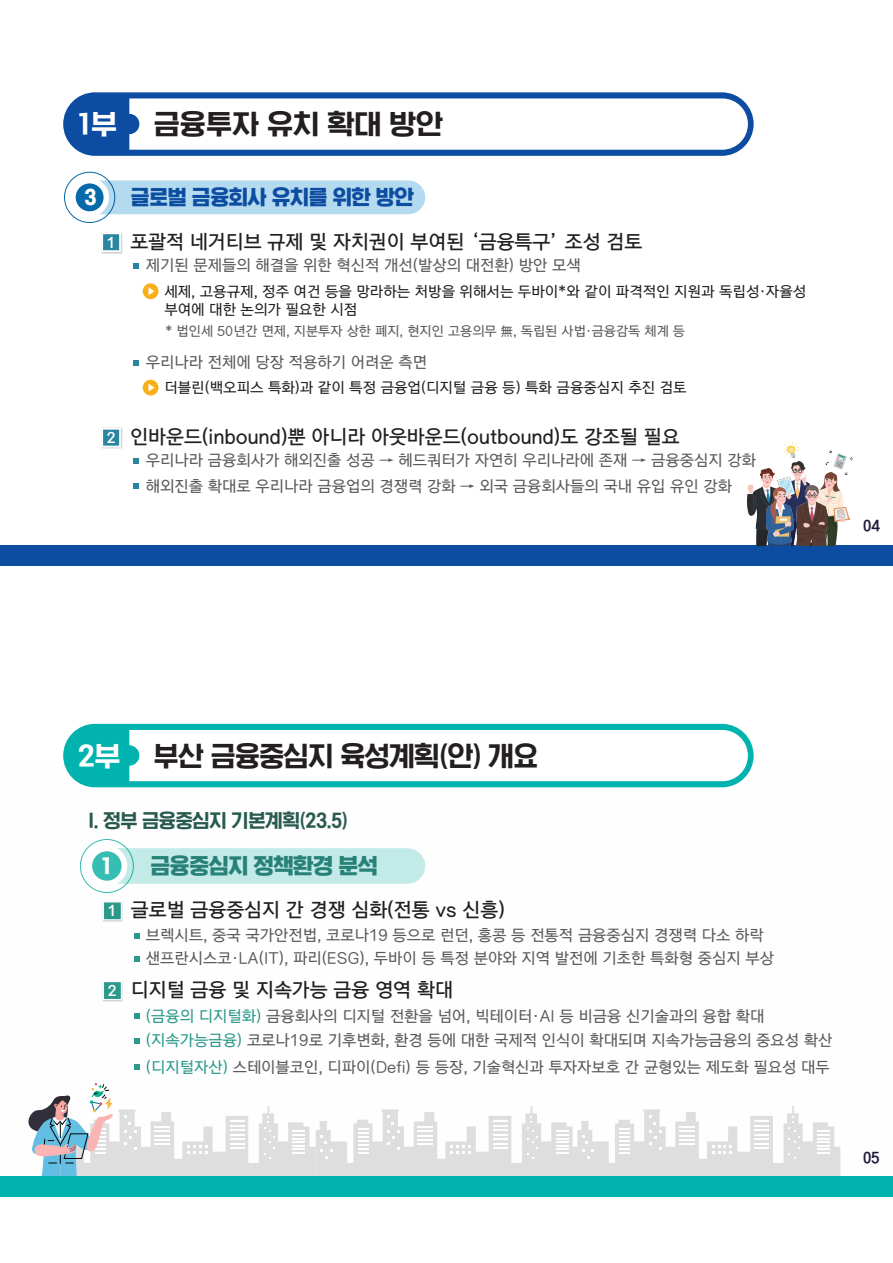
<style>
.page{position:relative;width:893px;height:1263px;background:#fff}
.page>*{position:absolute;margin:0;border:0;box-sizing:border-box;transform-origin:0 0}
.t1{font:26.85px "Korean SWGI3 R";letter-spacing:-.015em;color:#231f20;scale:.95 1}
.t2{font:26.85px "Korean SWGI3 R";letter-spacing:-.015em;color:#231f20}
.t3{font:26.85px "Korean SWGI3 R";color:#fff}
.t4{font:21.15px "Korean SWGI4 R";letter-spacing:-.015em;color:#278178;scale:.95 1}
.t5{font:20.55px "Korean SWGI4 R";color:#fff;scale:.95 1}
.t6{font:20.1px "Korean SWGI4 R";letter-spacing:-.015em;color:#0d4da1;scale:.95 1}
.t7{font:19.65px "Typo S Si Gothic 150";color:#231f20}
.t8{font:19.5px "Korean SWGI4 R";color:#fff;scale:.95 1}
.t9{font:18.6px "Korean SWGI3 R";letter-spacing:-.015em;color:#285a4f;scale:.95 1}
.t10{font:15.75px/25.8px "Typo S Si Gothic 140";color:#595a5b}
.t11{font:14.85px/17.9px "Typo S Si Gothic 140";color:#231f20}
.t12{font:14.4px "Typo S Si Gothic 170";color:#fff}
.t13{font:14.25px "Korean SWGI2 R";color:#1c193c}
.t14{font:13.5px "Typo S Si Gothic 140";color:#595a5b}
.s1{color:#fff}
.s2{color:#2b998a}
</style>
<div class="page">
<div style="left:63px;top:92px;width:691px;height:64px;background:#0d4da1;border-radius:32px"></div>
<div style="left:129px;top:98px;width:619px;height:52px;background:#fff"></div>
<div style="left:73px;top:180px;width:352px;height:34px;background:#b4daef;border-radius:17px"></div>
<div style="left:70px;top:178px;width:39px;height:39px;background:#fff;border-radius:50%"></div>
<div style="left:64px;top:172px;width:51px;height:51px;border:1px solid #0468a9;border-radius:50%"></div>
<div style="left:76px;top:183px;width:28px;height:28px;background:#0669a9;border-radius:50%"></div>
<svg style="left:134px;top:263px;width:5px;height:6px"></svg>
<svg style="left:134px;top:458px;width:5px;height:5px"></svg>
<svg style="left:134px;top:484px;width:5px;height:5px"></svg>
<svg style="left:134px;top:361px;width:5px;height:5px"></svg>
<div style="left:0;top:545px;width:893px;height:20px;background:#0d4da1"></div>
<svg style="left:143px;top:283px;width:15px;height:16px"></svg>
<svg style="left:146px;top:285px;width:11px;height:13px"></svg>
<div style="left:143px;top:380px;width:15px;height:15px;background:#faaf18;border-radius:50%"></div>
<svg style="left:148px;top:381px;width:9px;height:13px"></svg>
<img style="left:101px;top:233px;width:22px;height:21px">
<div style="left:102px;top:233px;width:18px;height:18px;background:#2886a1"></div>
<div style="left:101px;top:232px;width:20px;height:20px;border:2px solid #fff"></div>
<img style="left:101px;top:427px;width:22px;height:22px">
<div style="left:102px;top:429px;width:18px;height:17px;background:#2886a1"></div>
<div style="left:101px;top:428px;width:20px;height:19px;border:2px solid #fff"></div>
<img style="left:783px;top:461px;width:27px;height:84px">
<img style="left:748px;top:468px;width:35px;height:77px">
<img style="left:823px;top:474px;width:26px;height:71px">
<img style="left:797px;top:485px;width:31px;height:60px">
<img style="left:766px;top:487px;width:27px;height:58px">
<img style="left:784px;top:442px;width:14px;height:16px">
<img style="left:825px;top:451px;width:28px;height:23px">
<div style="left:63px;top:724px;width:691px;height:63px;background:#00b3ae;border-radius:32px"></div>
<div style="left:129px;top:730px;width:619px;height:51px;background:#fff"></div>
<div style="left:89px;top:848px;width:336px;height:36px;background:#c2eae7;border-radius:18px"></div>
<div style="left:86px;top:845px;width:41px;height:41px;background:#fff;border-radius:50%"></div>
<div style="left:80px;top:839px;width:54px;height:54px;border:1px solid #37beb2;border-radius:50%"></div>
<div style="left:92px;top:851px;width:30px;height:30px;background:#37beb2;border-radius:50%"></div>
<svg style="left:134px;top:934px;width:5px;height:5px"></svg>
<svg style="left:134px;top:956px;width:5px;height:6px"></svg>
<svg style="left:134px;top:1014px;width:5px;height:5px"></svg>
<svg style="left:134px;top:1038px;width:5px;height:5px"></svg>
<svg style="left:134px;top:1065px;width:5px;height:5px"></svg>
<svg style="left:28px;top:1083px;width:812px;height:93px"></svg>
<div style="left:0;top:1176px;width:892px;height:21px;background:#00b3ae"></div>
<img style="left:102px;top:902px;width:21px;height:20px">
<div style="left:104px;top:902px;width:17px;height:18px;background:#2b998a"></div>
<div style="left:103px;top:901px;width:19px;height:19px;border:1px solid #fff"></div>
<img style="left:102px;top:982px;width:21px;height:20px">
<div style="left:104px;top:982px;width:17px;height:17px;background:#2b998a"></div>
<div style="left:103px;top:981px;width:19px;height:19px;border:1px solid #fff"></div>
<p class="t3" style="left:78px;top:110px;width:41px">1부</p>
<p class="t2" style="left:154px;top:110px;width:291px">금융투자 유치 확대 방안</p>
<p class="t8" style="left:84px;top:187px;width:14px">3</p>
<p class="t6" style="left:131px;top:186px;width:299px">글로벌 금융회사 유치를 위한 방안</p>
<p class="t7" style="left:130px;top:232px;width:513px">포괄적 네거티브 규제 및 자치권이 부여된 ‘금융특구’ 조성 검토</p>
<p class="t12" style="left:107px;top:235px;width:10px">1</p>
<p class="t10" style="left:146px;top:253px;width:436px">제기된 문제들의 해결을 위한 혁신적 개선(발상의 대전환) 방안 모색</p>
<p class="t11" style="left:164px;top:283px;width:643px">세제, 고용규제, 정주 여건 등을 망라하는 처방을 위해서는 두바이*와 같이 파격적인 지원과 독립성·자율성 부여에 대한 논의가 필요한 시점</p>
<p class="t14" style="left:165px;top:324px;width:522px">* 법인세 50년간 면제, 지분투자 상한 폐지, 현지인 고용의무 無, 독립된 사법·금융감독 체계 등</p>
<p class="t12" style="left:107px;top:430px;width:10px">2</p>
<p class="t10" style="left:146px;top:350px;width:283px">우리나라 전체에 당장 적용하기 어려운 측면</p>
<p class="t11" style="left:164px;top:380px;width:524px">더블린(백오피스 특화)과 같이 특정 금융업(디지털 금융 등) 특화 금융중심지 추진 검토</p>
<p class="t7" style="left:130px;top:426px;width:551px">인바운드(inbound)뿐 아니라 아웃바운드(outbound)도 강조될 필요</p>
<p class="t10" style="left:146px;top:448px;width:612px">우리나라 금융회사가 해외진출 성공 → 헤드쿼터가 자연히 우리나라에 존재 → 금융중심지 강화 해외진출 확대로 우리나라 금융업의 경쟁력 강화 → 외국 금융회사들의 국내 유입 유인 강화</p>
<p class="t13" style="left:863px;top:518px;width:19px">04</p>
<p class="t1" style="left:78px;top:741px;width:486px"><span class="s1">2부</span> 부산 금융중심지 육성계획(안) 개요</p>
<p class="t9" style="left:88px;top:810px;width:275px">I. 정부 금융중심지 기본계획(23.5)</p>
<p class="t5" style="left:102px;top:855px;width:12px">1</p>
<p class="t4" style="left:150px;top:854px;width:241px">금융중심지 정책환경 분석</p>
<p class="t7" style="left:131px;top:900px;width:376px">글로벌 금융중심지 간 경쟁 심화(전통 vs 신흥)</p>
<p class="t10" style="left:146px;top:923px;width:619px">브렉시트, 중국 국가안전법, 코로나19 등으로 런던, 홍콩 등 전통적 금융중심지 경쟁력 다소 하락</p>
<p class="t12" style="left:108px;top:904px;width:10px">1</p>
<p class="t12" style="left:108px;top:983px;width:10px">2</p>
<p class="t10" style="left:146px;top:946px;width:630px">샌프란시스코·LA(IT), 파리(ESG), 두바이 등 특정 분야와 지역 발전에 기초한 특화형 중심지 부상</p>
<p class="t7" style="left:131px;top:980px;width:323px">디지털 금융 및 지속가능 금융 영역 확대</p>
<p class="t10" style="left:146px;top:1004px;width:688px;line-height:24.2px"><span class="s2">(금융의 디지털화)</span> 금융회사의 디지털 전환을 넘어, 빅테이터·AI 등 비금융 신기술과의 융합 확대 <span class="s2">(지속가능금융)</span> 코로나19로 기후변화, 환경 등에 대한 국제적 인식이 확대되며 지속가능금융의 중요성 확산</p>
<p class="t10" style="left:146px;top:1054px;width:685px"><span class="s2">(디지털자산)</span> 스테이블코인, 디파이(Defi) 등 등장, 기술혁신과 투자자보호 간 균형있는 제도화 필요성 대두</p>
<p class="t13" style="left:863px;top:1150px;width:18px">05</p>
</div>
